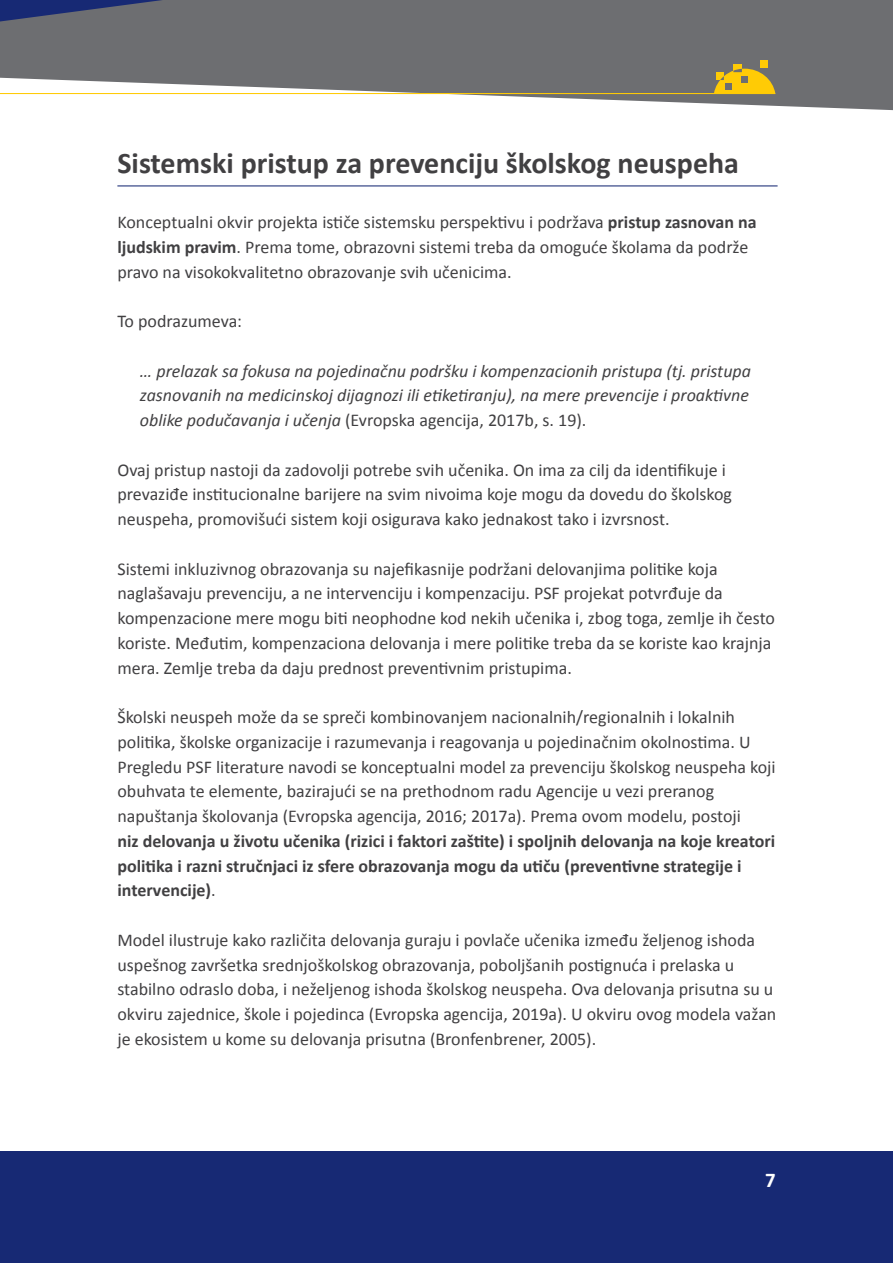
<style>
.page{position:relative;width:893px;height:1263px;background:#fff}
.page>*{position:absolute;margin:0;border:0;box-sizing:border-box;transform-origin:0 0}
.t1{font:700 30px "Calibri";color:#414042}
.t2{font:700 21px "Calibri";color:#fff}
.t3{font:18px/24.8px "Calibri";color:#414042}
.t4{font:700 18px/24.8px "Calibri";color:#414042}
.t5{font:italic 18px "Calibri";color:#414042}
.s1{font-weight:700}
.s2{font-style:italic}
.s3{font-weight:400}
</style>
<div class="page">
<hr style="left:117px;top:185px;width:661px;height:1px;background:#172974">
<svg style="left:0;top:0;width:893px;height:110px;background:#838386"></svg>
<svg style="left:0;top:0;width:163px;height:21px;background:#414a72"></svg>
<hr style="left:0;top:93px;width:775px;height:1px;background:#ffcb05">
<div style="left:760px;top:61px;width:7px;height:7px;background:#ffcb05"></div>
<div style="left:733px;top:64px;width:9px;height:8px;background:#ffcb05"></div>
<svg style="left:714px;top:69px;width:61px;height:24px"></svg>
<div style="left:0;top:1151px;width:893px;height:112px;background:#172974"></div>
<h2 class="t1" style="left:117px;top:145px;width:623px">Sistemski pristup za prevenciju školskog neuspeha</h2>
<p class="t3" style="left:117px;top:209px;width:641px">Konceptualni okvir projekta ističe sistemsku perspektivu i podržava <span class="s1">pristup zasnovan na ljudskim pravim</span>. Prema tome, obrazovni sistemi treba da omoguće školama da podrže pravo na visokokvalitetno obrazovanje svih učenicima.</p>
<p class="t3" style="left:117px;top:308px;width:126px">To podrazumeva:</p>
<p class="t5" style="left:140px;top:359px;width:613px">… prelazak sa fokusa na pojedinačnu podršku i kompenzacionih pristupa (tj. pristupa</p>
<p class="t5" style="left:140px;top:384px;width:611px">zasnovanih na medicinskoj dijagnozi ili etiketiranju), na mere prevencije i proaktivne</p>
<p class="t3" style="left:140px;top:407px;width:448px"><span class="s2">oblike podučavanja i učenja</span> (Evropska agencija, 2017b, s. 19).</p>
<p class="t3" style="left:117px;top:456px;width:616px">Ovaj pristup nastoji da zadovolji potrebe svih učenika. On ima za cilj da identifikuje i prevaziđe institucionalne barijere na svim nivoima koje mogu da dovedu do školskog neuspeha, promovišući sistem koji osigurava kako jednakost tako i izvrsnost.</p>
<p class="t3" style="left:117px;top:555px;width:659px">Sistemi inkluzivnog obrazovanja su najefikasnije podržani delovanjima politike koja naglašavaju prevenciju, a ne intervenciju i kompenzaciju. PSF projekat potvrđuje da kompenzacione mere mogu biti neophodne kod nekih učenika i, zbog toga, zemlje ih često koriste. Međutim, kompenzaciona delovanja i mere politike treba da se koriste kao krajnja mera. Zemlje treba da daju prednost preventivnim pristupima.</p>
<p class="t3" style="left:117px;top:704px;width:660px">Školski neuspeh može da se spreči kombinovanjem nacionalnih/regionalnih i lokalnih politika, školske organizacije i razumevanja i reagovanja u pojedinačnim okolnostima. U Pregledu PSF literature navodi se konceptualni model za prevenciju školskog neuspeha koji obuhvata te elemente, bazirajući se na prethodnom radu Agencije u vezi preranog napuštanja školovanja (Evropska agencija, 2016; 2017a). Prema ovom modelu, postoji</p>
<p class="t4" style="left:117px;top:828px;width:659px">niz delovanja u životu učenika (rizici i faktori zaštite) i spoljnih delovanja na koje kreatori politika i razni stručnjaci iz sfere obrazovanja mogu da utiču (preventivne strategije i intervencije)<span class="s3">.</span></p>
<p class="t3" style="left:117px;top:927px;width:660px">Model ilustruje kako različita delovanja guraju i povlače učenika između željenog ishoda uspešnog završetka srednjoškolskog obrazovanja, poboljšanih postignuća i prelaska u stabilno odraslo doba, i neželjenog ishoda školskog neuspeha. Ova delovanja prisutna su u okviru zajednice, škole i pojedinca (Evropska agencija, 2019a). U okviru ovog modela važan je ekosistem u kome su delovanja prisutna (Bronfenbrener, 2005).</p>
<p class="t2" style="left:765px;top:1167px;width:12px">7</p>
</div>
